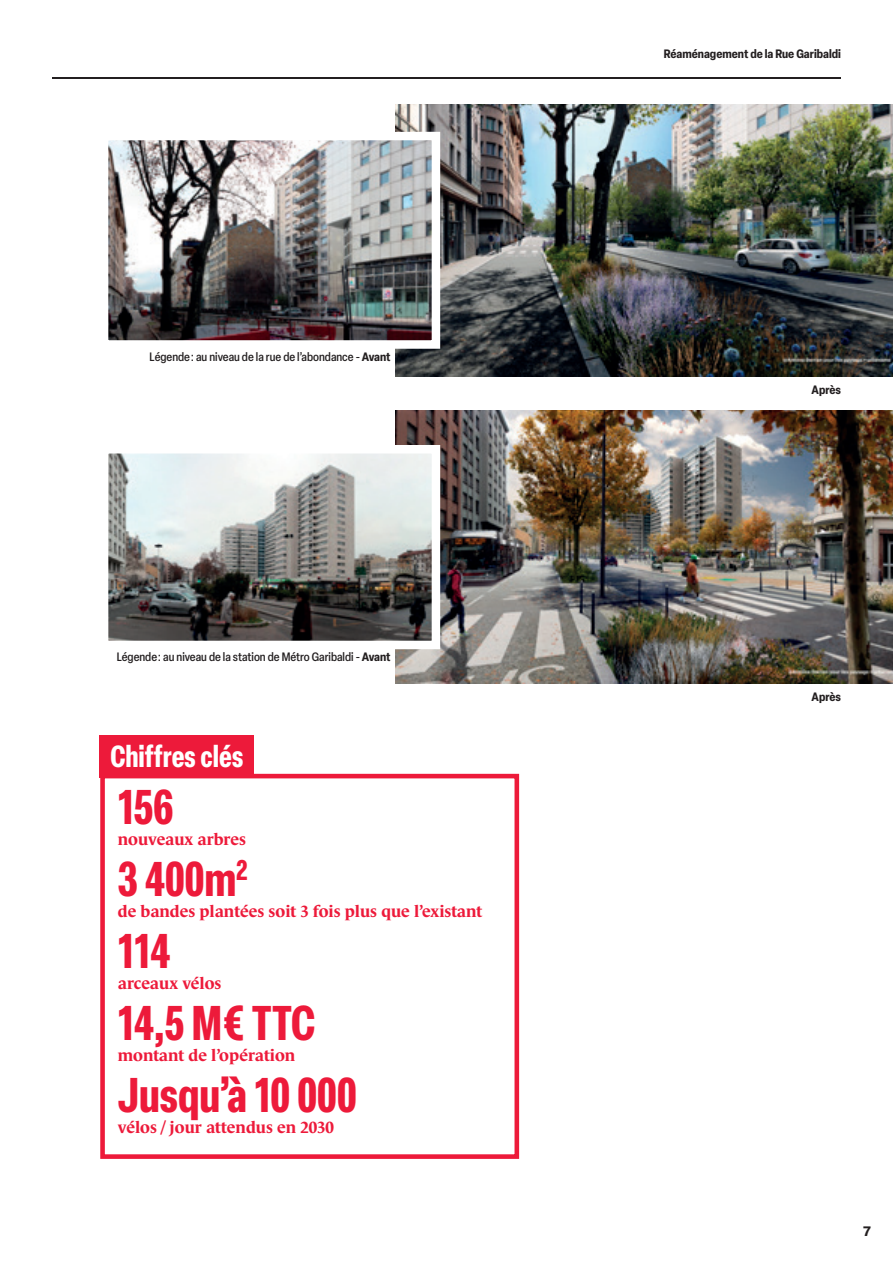
<style>
.page{position:relative;width:893px;height:1263px;background:#fff}
.page>*{position:absolute;margin:0;border:0;box-sizing:border-box;transform-origin:0 0}
.Chiffre{font:700 condensed 48px "Elza";color:#ed1a3a}
.Chiffre_-_H1{font:700 condensed 30px "Elza";color:#fff}
.Chiffre_-_Texte_-_Rouge{font:700 16.5px "Le Monde Journal Std";color:#ed1a3a}
.t1{font:700 13.5px "Elza Text";color:#231f20}
.Légende_Photo_-_Droite{font:500 condensed 12px "Elza";color:#231f20}
.Légende_Photo_-_Droite-2{font:700 condensed 12px "Elza";color:#231f20}
.s1{font-weight:700}
</style>
<div class="page">
<img style="left:395px;top:104px;width:498px;height:272px">
<img style="left:110px;top:142px;width:320px;height:197px">
<div style="left:100px;top:132px;width:340px;height:217px;border:9px solid #fff"></div>
<img style="left:395px;top:411px;width:498px;height:272px">
<div style="left:100px;top:774px;width:419px;height:385px;border:5px solid #ed1a3a"></div>
<div style="left:100px;top:736px;width:154px;height:42px;background:#ed1a3a"></div>
<img style="left:110px;top:455px;width:320px;height:184px">
<div style="left:100px;top:445px;width:340px;height:204px;border:9px solid #fff"></div>
<hr style="left:52px;top:77px;width:789px;height:2px;background:#231f20">
<p class="Légende_Photo_-_Droite" style="left:150px;top:349px;width:242px">Légende : au niveau de la rue de l’abondance - <span class="s1">Avant</span></p>
<p class="Légende_Photo_-_Droite" style="left:117px;top:649px;width:275px">Légende : au niveau de la station de Métro Garibaldi - <span class="s1">Avant</span></p>
<p class="Chiffre_-_H1" style="left:110px;top:736px;width:134px">Chiffres clés</p>
<p class="Chiffre" style="left:118px;top:774px;width:57px">156</p>
<p class="Chiffre_-_Texte_-_Rouge" style="left:118px;top:830px;width:130px">nouveaux arbres</p>
<p class="Chiffre" style="left:118px;top:846px;width:131px">3 400m<sup>2</sup></p>
<p class="Chiffre_-_Texte_-_Rouge" style="left:118px;top:902px;width:366px">de bandes plantées soit 3 fois plus que l’existant</p>
<p class="Chiffre" style="left:118px;top:918px;width:54px">114</p>
<p class="Chiffre_-_Texte_-_Rouge" style="left:118px;top:974px;width:105px">arceaux vélos</p>
<p class="Chiffre" style="left:118px;top:990px;width:199px">14,5 M € TTC</p>
<p class="Chiffre_-_Texte_-_Rouge" style="left:118px;top:1046px;width:179px">montant de l’opération</p>
<p class="Chiffre" style="left:118px;top:1062px;width:240px">Jusqu’à 10 000</p>
<p class="Chiffre_-_Texte_-_Rouge" style="left:118px;top:1118px;width:218px">vélos / jour attendus en 2030</p>
<p class="Légende_Photo_-_Droite-2" style="left:664px;top:45px;width:179px">Réaménagement de la Rue Garibaldi</p>
<p class="Légende_Photo_-_Droite-2" style="left:811px;top:381px;width:31px">Après</p>
<p class="Légende_Photo_-_Droite-2" style="left:811px;top:688px;width:31px">Après</p>
<p class="t1" style="left:863px;top:1221px;width:9px">7</p>
</div>
